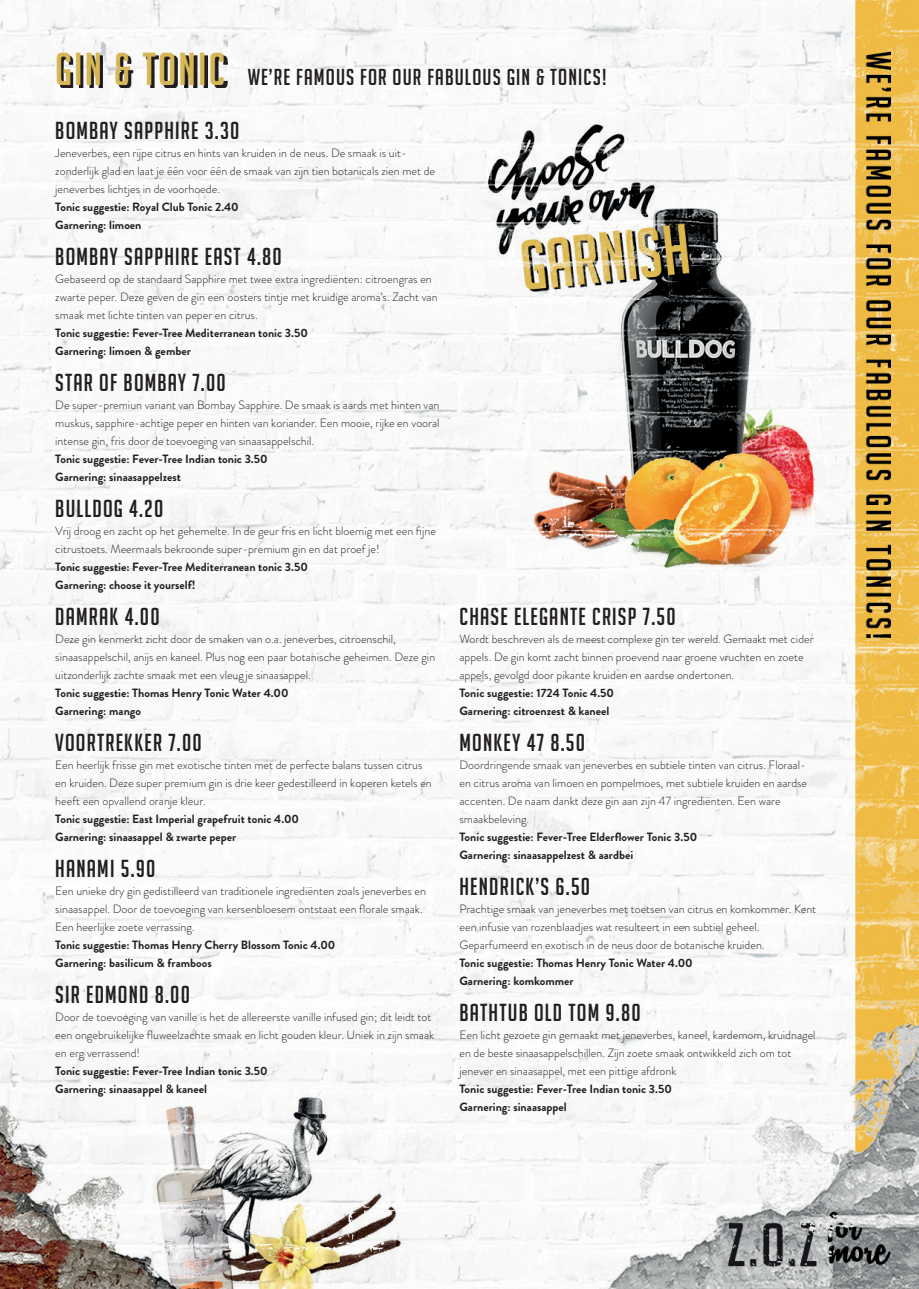
<style>
.page{position:relative;width:919px;height:1289px;background:#fff}
.page>*{position:absolute;margin:0;border:0;box-sizing:border-box;transform-origin:0 0}
.t1{font:24px "Big Noodle Titling";letter-spacing:.05em;color:#231f20}
.t2{font:22.5px "Big Noodle Titling";letter-spacing:.05em;color:#231f20}
.t3{font:300 12px/18px "Brandon Grotesque";color:#231f20}
.t4{font:700 12px/18px "Brandon Grotesque";color:#231f20}
.s1{font-size:45px;color:#d6b655}
</style>
<div class="page">
<img style="left:0;top:0;width:918px;height:1288px">
<img style="left:60px;top:55px;width:167px;height:33px">
<h2 class="t2" style="left:55px;top:65px;width:552px"><span class="s1">GIN &amp; TONIC</span> WE’RE FAMOUS FOR OUR FABULOUS GIN &amp; TONICS!</h2>
<h1 class="t1" style="left:55px;top:117px;width:186px">BOMBAY SAPPHIRE 3.30</h1>
<p class="t3" style="left:55px;top:144px;width:381px">Jeneverbes, een rijpe citrus en hints van kruiden in de neus. De smaak is uit&shy;zonderlijk glad en laat je één voor één de smaak van zijn tien botanicals zien met de jeneverbes lichtjes in de voorhoede.</p>
<p class="t4" style="left:55px;top:198px;width:185px">Tonic suggestie: Royal Club Tonic 2.40<br>Garnering: limoen</p>
<h1 class="t1" style="left:55px;top:243px;width:228px">BOMBAY SAPPHIRE EAST 4.80</h1>
<p class="t3" style="left:55px;top:270px;width:384px">Gebaseerd op de standaard Sapphire met twee extra ingrediënten: citroengras en zwarte peper. Deze geven de gin een oosters tintje met kruidige aroma’s. Zacht van smaak met lichte tinten van peper en citrus.</p>
<p class="t4" style="left:55px;top:324px;width:254px">Tonic suggestie: Fever-Tree Mediterranean tonic 3.50<br>Garnering: limoen &amp; gember</p>
<h1 class="t1" style="left:55px;top:369px;width:172px">STAR OF BOMBAY 7.00</h1>
<p class="t3" style="left:55px;top:396px;width:386px;text-align:justify">De super-premiun variant van Bombay Sapphire. De smaak is aards met hinten van muskus, sapphire-achtige peper en hinten van koriander. Een mooie, rijke en vooral intense gin, fris door de toevoeging van sinaasappelschil.</p>
<p class="t4" style="left:55px;top:450px;width:214px">Tonic suggestie: Fever-Tree Indian tonic 3.50<br>Garnering: sinaasappelzest</p>
<h1 class="t1" style="left:55px;top:495px;width:110px">BULLDOG 4.20</h1>
<p class="t3" style="left:55px;top:522px;width:382px">Vrij droog en zacht op het gehemelte. In de geur fris en licht bloemig met een fijne citrustoets. Meermaals bekroonde super-premium gin en dat proef je!</p>
<p class="t4" style="left:55px;top:558px;width:254px">Tonic suggestie: Fever-Tree Mediterranean tonic 3.50<br>Garnering: choose it yourself!</p>
<h1 class="t1" style="left:55px;top:603px;width:106px">DAMRAK 4.00</h1>
<p class="t3" style="left:55px;top:630px;width:381px">Deze gin kenmerkt zicht door de smaken van o.a. jeneverbes, citroenschil, sinaasappelschil, anijs en kaneel. Plus nog een paar botanische geheimen. Deze gin uitzonderlijk zachte smaak met een vleug je sinaasappel.</p>
<p class="t4" style="left:55px;top:684px;width:235px">Tonic suggestie: Thomas Henry Tonic Water 4.00<br>Garnering: mango</p>
<h1 class="t1" style="left:55px;top:729px;width:148px">VOORTREKKER 7.00</h1>
<p class="t3" style="left:55px;top:756px;width:378px">Een heerlijk frisse gin met exotische tinten met de perfecte balans tussen citrus en kruiden. Deze super premium gin is drie keer gedestilleerd in koperen ketels en heeft een opvallend oranje kleur.</p>
<p class="t4" style="left:55px;top:810px;width:245px">Tonic suggestie: East Imperial grapefruit tonic 4.00<br>Garnering: sinaasappel &amp; zwarte peper</p>
<h1 class="t1" style="left:55px;top:855px;width:102px">HANAMI 5.90</h1>
<p class="t3" style="left:55px;top:882px;width:372px">Een unieke dry gin gedistilleerd van traditionele ingrediënten zoals jeneverbes en sinaasappel. Door de toevoeging van kersenbloesem ontstaat een florale smaak.<br>Een heerlijke zoete verrassing.</p>
<p class="t4" style="left:55px;top:936px;width:282px">Tonic suggestie: Thomas Henry Cherry Blossom Tonic 4.00<br>Garnering: basilicum &amp; framboos</p>
<h1 class="t1" style="left:55px;top:981px;width:136px">SIR EDMOND 8.00</h1>
<p class="t3" style="left:55px;top:1008px;width:380px">Door de toevoeging van vanille is het de allereerste vanille infused gin; dit leidt tot een ongebruikelijke fluweelzachte smaak en licht gouden kleur. Uniek in zijn smaak en erg verrassend!</p>
<p class="t4" style="left:55px;top:1062px;width:214px">Tonic suggestie: Fever-Tree Indian tonic 3.50<br>Garnering: sinaasappel &amp; kaneel</p>
<h1 class="t1" style="left:459px;top:603px;width:218px">CHASE ELEGANTE CRISP 7.50</h1>
<p class="t3" style="left:459px;top:630px;width:355px">Wordt beschreven als de meest complexe gin ter wereld. Gemaakt met cider appels. De gin komt zacht binnen proevend naar groene vruchten en zoete appels, gevolgd door pikante kruiden en aardse ondertonen.</p>
<p class="t4" style="left:459px;top:684px;width:156px">Tonic suggestie: 1724 Tonic 4.50<br>Garnering: citroenzest &amp; kaneel</p>
<h1 class="t1" style="left:459px;top:729px;width:127px">MONKEY 47 8.50</h1>
<p class="t3" style="left:459px;top:756px;width:349px">Doordringende smaak van jeneverbes en subtiele tinten van citrus. Floraal&shy;en citrus aroma van limoen en pompelmoes, met subtiele kruiden en aardse accenten. De naam dankt deze gin aan zijn 47 ingrediënten. Een ware smaakbeleving.</p>
<p class="t4" style="left:459px;top:828px;width:239px">Tonic suggestie: Fever-Tree Elderflower Tonic 3.50<br>Garnering: sinaasappelzest &amp; aardbei</p>
<h1 class="t1" style="left:459px;top:873px;width:132px">HENDRICK’S 6.50</h1>
<p class="t3" style="left:459px;top:900px;width:358px">Prachtige smaak van jeneverbes met toetsen van citrus en komkommer. Kent een infusie van rozenblaadjes wat resulteert in een subtiel geheel.<br>Geparfumeerd en exotisch in de neus door de botanische kruiden.</p>
<p class="t4" style="left:459px;top:954px;width:235px">Tonic suggestie: Thomas Henry Tonic Water 4.00<br>Garnering: komkommer</p>
<h1 class="t1" style="left:459px;top:999px;width:183px">BATHTUB OLD TOM 9.80</h1>
<p class="t3" style="left:459px;top:1026px;width:357px">Een licht gezoete gin gemaakt met jeneverbes, kaneel, kardemom, kruidnagel en de beste sinaasappelschillen. Zijn zoete smaak ontwikkeld zich om tot jenever en sinaasappel, met een pittige afdronk</p>
<p class="t4" style="left:459px;top:1080px;width:214px">Tonic suggestie: Fever-Tree Indian tonic 3.50<br>Garnering: sinaasappel</p>
</div>
